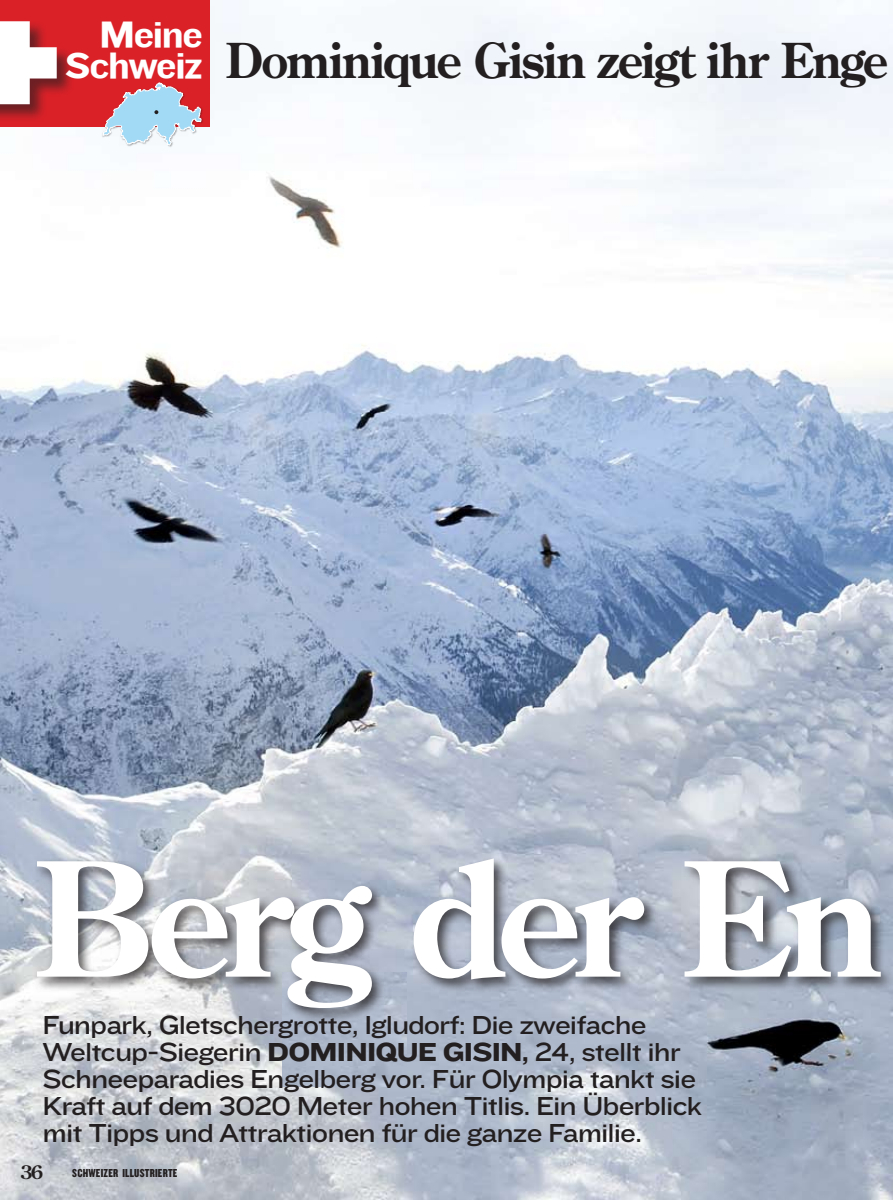
<style>
.page{position:relative;width:893px;height:1200px;background:#fff}
.page>*{position:absolute;margin:0;border:0;box-sizing:border-box;transform-origin:0 0}
.t1{font:700 157.5px "Century Old Style Std";letter-spacing:-.05em;color:#fff}
.t2{font:700 48px "Century Old Style Std";letter-spacing:-.035em;color:#231f20}
.t3{font:37.8px/31.2px "Knockout HTF52 Cruiserweight";letter-spacing:-.035em;color:#fff;text-align:right}
.t4{font:27px/27px "Knockout HTF33 Junior Heviwt";letter-spacing:-.035em;color:#231f20}
.t5{font:700 18.75px "Century Old Style Std";color:#231f20}
.t6{font:12px "Knockout HTF69 Full Liteweight";letter-spacing:.02em;color:#231f20}
.s1{font-family:"Knockout HTF53 Heviweight"}
</style>
<div class="page">
<img style="left:0;top:0;width:893px;height:1199px">
<div style="left:282px;top:1021px;width:124px;height:65px;background:#adb8ca"></div>
<div style="left:0;top:0;width:210px;height:126px;background:#da2128"></div>
<div style="left:0;top:20px;width:74px;height:101px;background:#231f20;opacity:.6"></div>
<svg style="left:0;top:21px;width:57px;height:83px;background:#e7bbbd"></svg>
<img style="left:101px;top:109px;width:103px;height:40px">
<svg style="left:102px;top:82px;width:100px;height:65px"></svg>
<div style="left:33px;top:854px;width:860px;height:167px;background:#231f20;opacity:.75"></div>
<h3 class="t3" style="left:65px;top:20px;width:139px">Meine<br>Schweiz</h3>
<h2 class="t2" style="left:225px;top:29px;width:664px">Dominique Gisin zeigt ihr Enge</h2>
<h1 class="t1" style="left:34px;top:815px;width:850px">Berg der En</h1>
<p class="t4" style="left:43px;top:1011px;width:661px">Funpark, Gletschergrotte, Igludorf: Die zweifache Weltcup-Siegerin <span class="s1">DOMINIQUE GISIN,</span> 24, stellt ihr Schneeparadies Engelberg vor. Für Olympia tankt sie Kraft auf dem 3020 Meter hohen Titlis. Ein Überblick mit Tipps und Attraktionen für die ganze Familie.</p>
<p class="t5" style="left:20px;top:1159px;width:24px">36</p>
<p class="t6" style="left:72px;top:1166px;width:107px">SCHWEIZER ILLUSTRIERTE</p>
</div>
